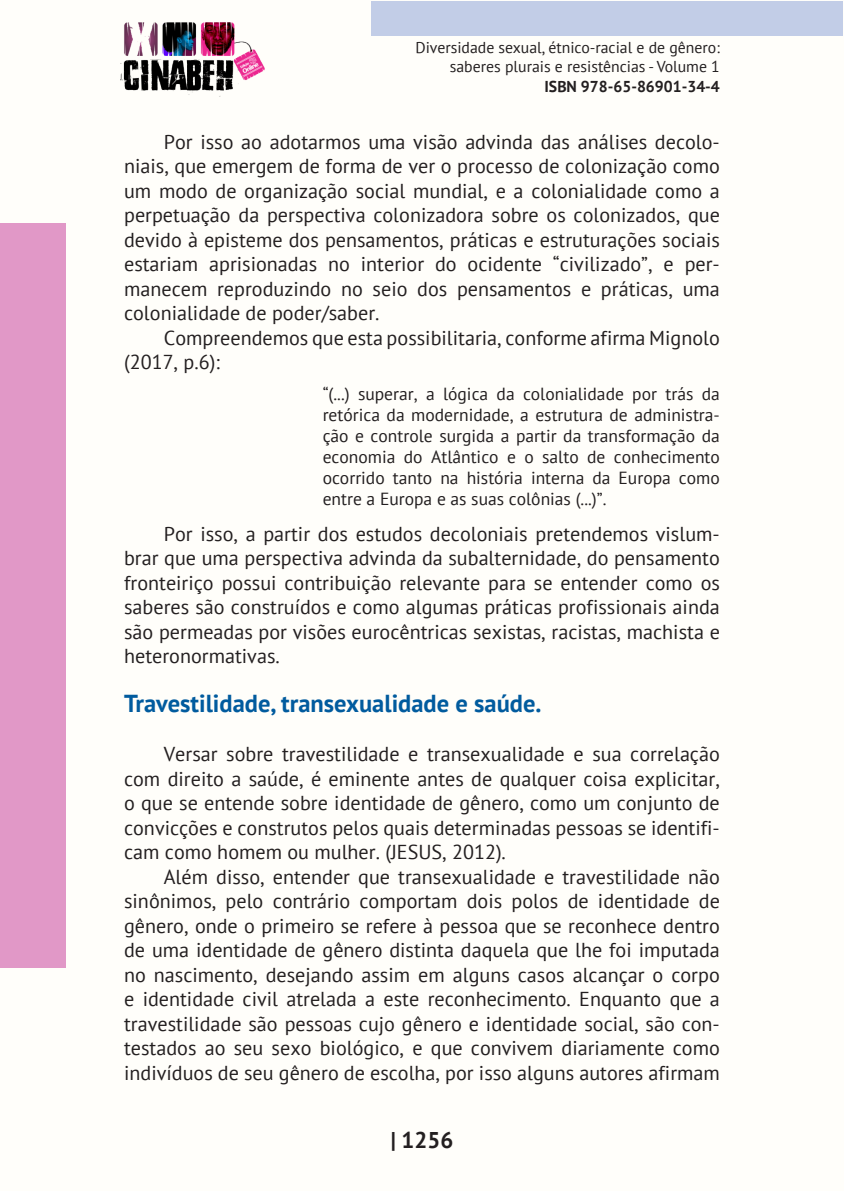
<style>
.page{position:relative;width:844px;height:1191px;background:#fff}
.page>*{position:absolute;margin:0;border:0;box-sizing:border-box;transform-origin:0 0}
._9_SUBTÍTULOS{font:700 24.5px "PT Sans";color:#015b9e}
.t1{font:700 22.75px "PT Sans";color:#231f20}
._8_CORPO{font:20.12px/24.5px "PT Sans";color:#231f20;text-align:justify}
._10_CITACAO{font:17.5px/21px "PT Sans";color:#231f20;text-align:justify}
.t2{font:15.75px/18.9px "PT Sans";color:#231f20;text-align:right}
.t3{font:700 15.75px "PT Sans";color:#231f20}
</style>
<div class="page">
<div style="left:0;top:0;width:843px;height:1191px;background:#fffefa"></div>
<div style="left:371px;top:1px;width:471px;height:35px;background:#c2cde7"></div>
<div style="left:0;top:223px;width:65px;height:744px;background:#e198c7"></div>
<img style="left:120px;top:22px;width:144px;height:75px">
<p class="t2" style="left:415px;top:38px;width:306px">Diversidade sexual, étnico-racial e de gênero: saberes plurais e resistências - Volume 1</p>
<p class="t3" style="left:544px;top:76px;width:177px">ISBN 978-65-86901-34-4</p>
<p class="_8_CORPO" style="left:124px;top:129px;width:597px;text-indent:40px">Por isso ao adotarmos uma visão advinda das análises decolo&shy;niais, que emergem de forma de ver o processo de colonização como um modo de organização social mundial, e a colonialidade como a perpetuação da perspectiva colonizadora sobre os colonizados, que devido à episteme dos pensamentos, práticas e estruturações sociais estariam aprisionadas no interior do ocidente “civilizado”, e per&shy;manecem reproduzindo no seio dos pensamentos e práticas, uma colonialidade de poder/saber.</p>
<p class="_8_CORPO" style="left:124px;top:325px;width:597px;text-indent:40px">Compreendemos que esta possibilitaria, conforme afirma Mignolo (2017, p.6):</p>
<p class="_10_CITACAO" style="left:322px;top:383px;width:398px">“(...) superar, a lógica da colonialidade por trás da retórica da modernidade, a estrutura de administra&shy;ção e controle surgida a partir da transformação da economia do Atlântico e o salto de conhecimento ocorrido tanto na história interna da Europa como entre a Europa e as suas colônias (...)”.</p>
<p class="_8_CORPO" style="left:124px;top:521px;width:597px;text-indent:40px">Por isso, a partir dos estudos decoloniais pretendemos vislum&shy;brar que uma perspectiva advinda da subalternidade, do pensamento fronteiriço possui contribuição relevante para se entender como os saberes são construídos e como algumas práticas profissionais ainda são permeadas por visões eurocêntricas sexistas, racistas, machista e heteronormativas.</p>
<p class="_9_SUBTÍTULOS" style="left:124px;top:687px;width:419px">Travestilidade, transexualidade e saúde.</p>
<p class="_8_CORPO" style="left:124px;top:741px;width:597px;text-indent:40px">Versar sobre travestilidade e transexualidade e sua correlação com direito a saúde, é eminente antes de qualquer coisa explicitar, o que se entende sobre identidade de gênero, como um conjunto de convicções e construtos pelos quais determinadas pessoas se identifi&shy;cam como homem ou mulher. (JESUS, 2012).</p>
<p class="_8_CORPO" style="left:124px;top:864px;width:597px;text-indent:40px">Além disso, entender que transexualidade e travestilidade não sinônimos, pelo contrário comportam dois polos de identidade de gênero, onde o primeiro se refere à pessoa que se reconhece dentro de uma identidade de gênero distinta daquela que lhe foi imputada no nascimento, desejando assim em alguns casos alcançar o corpo e identidade civil atrelada a este reconhecimento. Enquanto que a travestilidade são pessoas cujo gênero e identidade social, são con&shy;testados ao seu sexo biológico, e que convivem diariamente como indivíduos de seu gênero de escolha, por isso alguns autores afirmam</p>
<p class="t1" style="left:390px;top:1125px;width:64px">| 1256</p>
</div>
